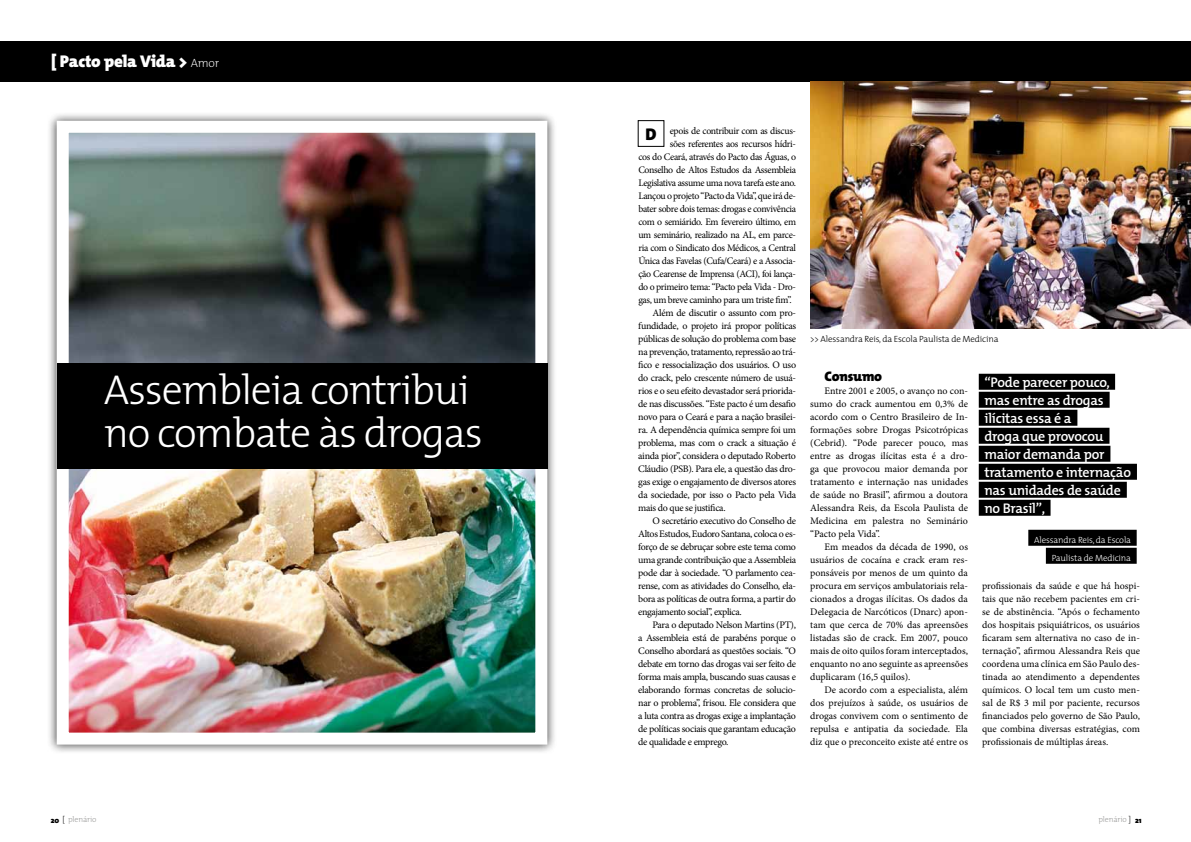
<style>
.page{position:relative;width:1191px;height:842px;background:#fff}
.page>*{position:absolute;margin:0;border:0;box-sizing:border-box;transform-origin:0 0}
.t1{font:300 42px/43px "T Mix";letter-spacing:-.03em;color:#fff}
.t2{font:800 17px "T Mix";letter-spacing:-.015em;color:#fff}
.t3{font:800 17px "T Mix";color:#000}
.t4{font:600 14px/18px "T Mix";letter-spacing:-.02em;color:#fff}
.t5{font:800 14px "T Mix";letter-spacing:-.015em;color:#000}
.t6{font:10px/13px "Minion Pro";letter-spacing:-.035em;color:#000;text-align:justify}
.t7{font:300 9px "T Mix";letter-spacing:-.015em;color:#000}
.t8{font:300 9px/18px "T Mix";letter-spacing:-.015em;color:#fff;text-align:right}
.t9{font:300 8px "T Mix";letter-spacing:-.015em;color:#9d9d9c}
.s1{font-weight:200;font-size:12px}
.s2{font-weight:800;color:#000}
.s3{color:#000}
</style>
<div class="page">
<div style="left:47px;top:111px;width:509px;height:642px;background:#000;opacity:.75"></div>
<img style="left:70px;top:134px;width:464px;height:598px">
<div style="left:57px;top:121px;width:490px;height:624px;border:12px solid #fff"></div>
<div style="left:0;top:41px;width:1191px;height:41px;background:#000"></div>
<div style="left:638px;top:120px;width:26px;height:27px;border:1px solid #000"></div>
<img style="left:810px;top:82px;width:381px;height:247px">
<div style="left:57px;top:364px;width:490px;height:105px;background:#000"></div>
<div style="left:978px;top:374px;width:137px;height:16px;background:#000"></div>
<div style="left:978px;top:392px;width:131px;height:16px;background:#000"></div>
<div style="left:978px;top:410px;width:99px;height:16px;background:#000"></div>
<div style="left:978px;top:428px;width:131px;height:16px;background:#000"></div>
<div style="left:978px;top:446px;width:132px;height:16px;background:#000"></div>
<div style="left:978px;top:464px;width:159px;height:16px;background:#000"></div>
<div style="left:978px;top:482px;width:148px;height:16px;background:#000"></div>
<div style="left:978px;top:500px;width:72px;height:16px;background:#000"></div>
<div style="left:1028px;top:530px;width:108px;height:16px;background:#000"></div>
<div style="left:1045px;top:548px;width:91px;height:16px;background:#000"></div>
<h2 class="t2" style="left:51px;top:47px;width:170px">[ Pacto pela Vida &gt; <span class="s1">Amor</span></h2>
<p class="t6" style="left:670px;top:124px;width:128px">epois de contribuir com as discus-</p>
<p class="t6" style="left:670px;top:137px;width:128px">sões referentes aos recursos hídri-</p>
<p class="t6" style="left:638px;top:150px;width:159px">cos do Ceará, através do Pacto das Águas, o</p>
<p class="t6" style="left:638px;top:163px;width:159px">Conselho de Altos Estudos da Assembleia</p>
<p class="t6" style="left:638px;top:176px;width:159px">Legislativa assume uma nova tarefa este ano.</p>
<p class="t6" style="left:638px;top:189px;width:159px">Lançou o projeto “Pacto da Vida”, que irá de-</p>
<p class="t6" style="left:638px;top:202px;width:159px">bater sobre dois temas: drogas e convivência</p>
<p class="t6" style="left:638px;top:215px;width:159px">com o semiárido. Em fevereiro último, em</p>
<p class="t6" style="left:638px;top:228px;width:159px">um seminário, realizado na AL, em parce-</p>
<p class="t6" style="left:638px;top:241px;width:159px">ria com o Sindicato dos Médicos, a Central</p>
<p class="t6" style="left:638px;top:254px;width:159px">Única das Favelas (Cufa/Ceará) e a Associa-</p>
<p class="t6" style="left:638px;top:267px;width:159px">ção Cearense de Imprensa (ACI), foi lança-</p>
<p class="t6" style="left:638px;top:280px;width:159px">do o primeiro tema: “Pacto pela Vida - Dro-</p>
<p class="t6" style="left:638px;top:293px;width:155px">gas, um breve caminho para um triste fim”.</p>
<p class="t6" style="left:652px;top:306px;width:145px">Além de discutir o assunto com pro-</p>
<p class="t6" style="left:638px;top:319px;width:159px">fundidade, o projeto irá propor políticas</p>
<p class="t6" style="left:638px;top:332px;width:159px">públicas de solução do problema com base</p>
<p class="t6" style="left:638px;top:345px;width:159px">na prevenção, tratamento, repressão ao trá-</p>
<p class="t6" style="left:638px;top:358px;width:159px">fico e ressocialização dos usuários. O uso</p>
<p class="t6" style="left:638px;top:371px;width:159px">do crack, pelo crescente número de usuá-</p>
<p class="t6" style="left:638px;top:384px;width:159px">rios e o seu efeito devastador será priorida-</p>
<p class="t6" style="left:638px;top:397px;width:159px">de nas discussões. “Este pacto é um desafio</p>
<p class="t6" style="left:638px;top:410px;width:159px">novo para o Ceará e para a nação brasilei-</p>
<p class="t6" style="left:638px;top:423px;width:159px">ra. A dependência química sempre foi um</p>
<p class="t6" style="left:638px;top:436px;width:159px">problema, mas com o crack a situação é</p>
<p class="t6" style="left:638px;top:449px;width:159px">ainda pior”, considera o deputado Roberto</p>
<p class="t6" style="left:638px;top:462px;width:159px">Cláudio (PSB). Para ele, a questão das dro-</p>
<p class="t6" style="left:638px;top:475px;width:159px">gas exige o engajamento de diversos atores</p>
<p class="t6" style="left:638px;top:488px;width:159px">da sociedade, por isso o Pacto pela Vida</p>
<p class="t6" style="left:638px;top:501px;width:89px">mais do que se justifica.</p>
<p class="t6" style="left:652px;top:514px;width:145px">O secretário executivo do Conselho de</p>
<p class="t6" style="left:638px;top:527px;width:159px">Altos Estudos, Eudoro Santana, coloca o es-</p>
<p class="t6" style="left:638px;top:540px;width:159px">forço de se debruçar sobre este tema como</p>
<p class="t6" style="left:638px;top:553px;width:159px">uma grande contribuição que a Assembleia</p>
<p class="t6" style="left:638px;top:566px;width:159px">pode dar à sociedade. “O parlamento cea-</p>
<p class="t6" style="left:638px;top:579px;width:159px">rense, com as atividades do Conselho, ela-</p>
<p class="t6" style="left:638px;top:592px;width:159px">bora as políticas de outra forma, a partir do</p>
<p class="t6" style="left:638px;top:605px;width:105px">engajamento social”, explica.</p>
<p class="t6" style="left:652px;top:618px;width:145px">Para o deputado Nelson Martins (PT),</p>
<p class="t6" style="left:638px;top:631px;width:159px">a Assembleia está de parabéns porque o</p>
<p class="t6" style="left:638px;top:644px;width:159px">Conselho abordará as questões sociais. “O</p>
<p class="t6" style="left:638px;top:657px;width:159px">debate em torno das drogas vai ser feito de</p>
<p class="t6" style="left:638px;top:670px;width:159px">forma mais ampla, buscando suas causas e</p>
<p class="t6" style="left:638px;top:683px;width:159px">elaborando formas concretas de solucio-</p>
<p class="t6" style="left:638px;top:696px;width:159px">nar o problema”, frisou. Ele considera que</p>
<p class="t6" style="left:638px;top:709px;width:159px">a luta contra as drogas exige a implantação</p>
<p class="t6" style="left:638px;top:722px;width:159px">de políticas sociais que garantam educação</p>
<p class="t6" style="left:638px;top:735px;width:92px">de qualidade e emprego.</p>
<h2 class="t3" style="left:645px;top:119px;width:13px">D</h2>
<p class="t7" style="left:810px;top:331px;width:190px">&gt;&gt; Alessandra Reis, da E scola Paulista de Medicina</p>
<h3 class="t5" style="left:824px;top:364px;width:59px">Consumo</h3>
<p class="t6" style="left:810px;top:384px;width:159px;text-indent:14px">Entre 2001 e 2005, o avanço no con&shy;sumo do crack aumentou em 0,3% de acordo com o Centro Brasileiro de In&shy;formações sobre Drogas Psicotrópicas (Cebrid). “Pode parecer pouco, mas entre as drogas ilícitas esta é a dro&shy;ga que provocou maior demanda por tratamento e internação nas unidades de saúde no Brasil”, afirmou a doutora Alessandra Reis, da Escola Paulista de Medicina em palestra no Seminário “Pacto pela Vida”.</p>
<p class="t6" style="left:810px;top:540px;width:159px;text-indent:14px">Em meados da década de 1990, os usuários de cocaína e crack eram res&shy;ponsáveis por menos de um quinto da procura em serviços ambulatoriais rela&shy;cionados a drogas ilícitas. Os dados da Delegacia de Narcóticos (Dnarc) apon&shy;tam que cerca de 70% das apreensões listadas são de crack. Em 2007, pouco mais de oito quilos foram interceptados, enquanto no ano seguinte as apreensões duplicaram (16,5 quilos).</p>
<p class="t6" style="left:810px;top:683px;width:159px;text-indent:14px">De acordo com a especialista, além dos prejuízos à saúde, os usuários de drogas convivem com o sentimento de repulsa e antipatia da sociedade. Ela diz que o preconceito existe até entre os</p>
<h1 class="t1" style="left:104px;top:367px;width:381px">Assembleia contribui no combate às drogas</h1>
<h3 class="t4" style="left:984px;top:373px;width:148px">“Pode parecer pouco, mas entre as drogas ilícitas essa é a<br>droga que provocou maior demanda por tratamento e internação nas unidades de saúde no Brasil”,</h3>
<p class="t8" style="left:1034px;top:531px;width:98px">Alessandra Reis, da E scola<br>Paulista de Medicina</p>
<p class="t6" style="left:982px;top:579px;width:159px">profissionais da saúde e que há hospi&shy;tais que não recebem pacientes em cri&shy;se de abstinência. “Após o fechamento dos hospitais psiquiátricos, os usuários ficaram sem alternativa no caso de in&shy;ternação”, afirmou Alessandra Reis que coordena uma clínica em São Paulo des&shy;tinada ao atendimento a dependentes químicos. O local tem um custo men&shy;sal de R$ 3 mil por paciente, recursos financiados pelo governo de São Paulo, que combina diversas estratégias, com profissionais de múltiplas áreas.</p>
<p class="t9" style="left:51px;top:813px;width:47px"><span class="s2">20</span> <span class="s3">[</span> plenário</p>
<p class="t9" style="left:1098px;top:813px;width:45px">plenário <span class="s3">]</span> <span class="s2">21</span></p>
</div>
